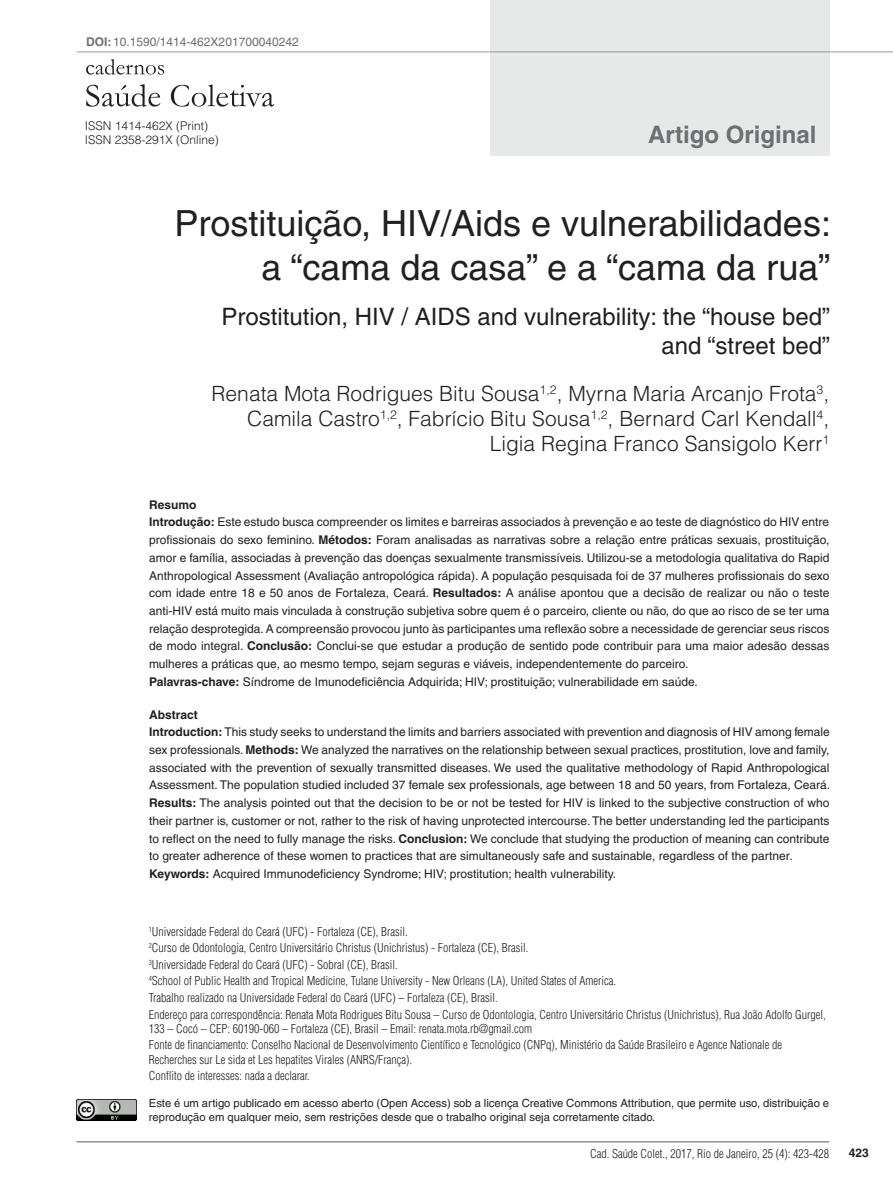
<style>
.page{position:relative;width:893px;height:1191px;background:#fff}
.page>*{position:absolute;margin:0;border:0;box-sizing:border-box;transform-origin:0 0}
.ArticleTitle{font:36px/43.2px "Helvetica";color:#231f20;text-align:right}
.ArticleTitle-Trans1{font:24px/28.8px "Helvetica";color:#231f20;text-align:right}
.t1{font:700 24px "Helvetica";color:#6d6f71}
.Authors{font:300 21px/25.2px "Helvetica";color:#231f20;text-align:right}
.Abstract{font:12px/17.7px "Helvetica";color:#231f20;text-align:justify}
.Abstract-Trans1{font:12px/17.7px "Helvetica";color:#231f20;text-align:justify}
.Affiliations{font:300 condensed 12px "Helvetica";color:#231f20}
.Correspondence{font:300 condensed 12px/14.4px "Helvetica";color:#231f20}
.fnSupported-by{font:300 condensed 12px/14.4px "Helvetica";color:#231f20}
.Keywords{font:12px "Helvetica";color:#231f20}
.Keywords-Trans1{font:12px "Helvetica";color:#231f20}
.fnArticleOther{font:300 condensed 12px "Helvetica";color:#231f20}
.t2{font:300 12px/14.4px "Helvetica";color:#231f20}
.fnConflict{font:300 condensed 12px "Helvetica";color:#231f20}
.t3{font:12px "Helvetica";color:#6d6f71}
.AbstractTitle-Trans1{font:700 12px "Helvetica";color:#231f20}
.AbstractTitle{font:700 12px "Helvetica";color:#231f20}
.t4{font:11.25px/13.5px "Helvetica";color:#231f20}
.s1{font-weight:700}
</style>
<div class="page">
<div style="left:490px;top:0;width:339px;height:156px;background:#e7e8e8"></div>
<hr style="left:77px;top:52px;width:816px;height:1px;background:#6d6f71">
<hr style="left:77px;top:1141px;width:752px;height:1px;background:#6d6f71">
<svg style="left:86px;top:59px;width:78px;height:16px"></svg>
<svg style="left:86px;top:84px;width:188px;height:23px"></svg>
<img style="left:77px;top:1099px;width:59px;height:21px">
<p class="t3" style="left:86px;top:34px;width:214px"><span class="s1">DOI:</span> 10.1590/1414-462X201700040242</p>
<p class="t2" style="left:85px;top:118px;width:136px">ISSN 1414-462X (Print)<br>ISSN 2358-291X (Online)</p>
<h2 class="t1" style="left:648px;top:120px;width:170px">Artigo Original</h2>
<p class="ArticleTitle" style="left:174px;top:202px;width:658px">Prostituição, HIV/Aids e vulnerabilidades: a “cama da casa” e a “cama da rua”</p>
<p class="ArticleTitle-Trans1" style="left:221px;top:302px;width:610px">Prostitution, HIV / AIDS and vulnerability: the “house bed” and “street bed”</p>
<p class="Authors" style="left:212px;top:380px;width:619px">Renata Mota Rodrigues Bitu Sousa<sup>1,2</sup>, Myrna Maria Arcanjo Frota<sup>3</sup>,<br>Camila Castro<sup>1,2</sup>, Fabrício Bitu Sousa<sup>1,2</sup>, Bernard Carl Kendall<sup>4</sup>,<br>Ligia Regina Franco Sansigolo Kerr<sup>1</sup></p>
<p class="AbstractTitle" style="left:149px;top:497px;width:49px">Resumo</p>
<p class="Abstract" style="left:149px;top:513px;width:682px"><span class="s1">Introdução:</span> Este estudo busca compreender os limites e barreiras associados à prevenção e ao teste de diagnóstico do HIV entre profissionais do sexo feminino. <span class="s1">Métodos:</span> Foram analisadas as narrativas sobre a relação entre práticas sexuais, prostituição, amor e família, associadas à prevenção das doenças sexualmente transmissíveis. Utilizou-se a metodologia qualitativa do Rapid Anthropological Assessment (Avaliação antropológica rápida). A população pesquisada foi de 37 mulheres profissionais do sexo com idade entre 18 e 50 anos de Fortaleza, Ceará. <span class="s1">Resultados:</span> A análise apontou que a decisão de realizar ou não o teste anti-HIV está muito mais vinculada à construção subjetiva sobre quem é o parceiro, cliente ou não, do que ao risco de se ter uma relação desprotegida. A compreensão provocou junto às participantes uma reflexão sobre a necessidade de gerenciar seus riscos de modo integral. <span class="s1">Conclusão:</span> Conclui-se que estudar a produção de sentido pode contribuir para uma maior adesão dessas mulheres a práticas que, ao mesmo tempo, sejam seguras e viáveis, independentemente do parceiro.</p>
<p class="Keywords" style="left:149px;top:674px;width:550px"><span class="s1">Palavras-chave:</span> Síndrome de Imunodeficiência Adquirida; HIV; prostituição; vulnerabilidade em saúde.</p>
<p class="AbstractTitle-Trans1" style="left:149px;top:707px;width:50px">Abstract</p>
<p class="Abstract-Trans1" style="left:149px;top:723px;width:683px"><span class="s1">Introduction:</span> This study seeks to understand the limits and barriers associated with prevention and diagnosis of HIV among female sex professionals. <span class="s1">Methods:</span> We analyzed the narratives on the relationship between sexual practices, prostitution, love and family, associated with the prevention of sexually transmitted diseases. We used the qualitative methodology of Rapid Anthropological Assessment. The population studied included 37 female sex professionals, age between 18 and 50 years, from Fortaleza, Ceará.</p>
<p class="Abstract-Trans1" style="left:149px;top:794px;width:682px"><span class="s1">Results:</span> The analysis pointed out that the decision to be or not be tested for HIV is linked to the subjective construction of who their partner is, customer or not, rather to the risk of having unprotected intercourse. The better understanding led the participants to reflect on the need to fully manage the risks. <span class="s1">Conclusion:</span> We conclude that studying the production of meaning can contribute to greater adherence of these women to practices that are simultaneously safe and sustainable, regardless of the partner.</p>
<p class="Keywords-Trans1" style="left:149px;top:866px;width:468px"><span class="s1">Keywords:</span> Acquired Immunodeficiency Syndrome; HIV; prostitution; health vulnerability.</p>
<p class="Affiliations" style="left:149px;top:924px;width:261px"><sup>1</sup>Universidade Federal do Ceará (UFC) - Fortaleza (CE), Brasil.</p>
<p class="Affiliations" style="left:149px;top:940px;width:381px"><sup>2</sup>Curso de Odontologia, Centro Universitário Christus (Unichristus) - Fortaleza (CE), Brasil.</p>
<p class="Affiliations" style="left:149px;top:957px;width:251px"><sup>3</sup>Universidade Federal do Ceará (UFC) - Sobral (CE), Brasil.</p>
<p class="Affiliations" style="left:149px;top:973px;width:469px"><sup>4</sup>School of Public Health and Tropical Medicine, Tulane University - New Orleans (LA), United States of America.</p>
<p class="fnArticleOther" style="left:149px;top:990px;width:351px">Trabalho realizado na Universidade Federal do Ceará (UFC) – Fortaleza (CE), Brasil.</p>
<p class="Correspondence" style="left:149px;top:1007px;width:679px">Endereço para correspondência: Renata Mota Rodrigues Bitu Sousa – Curso de Odontologia, Centro Universitário Christus (Unichristus), Rua João Adolfo Gurgel,<br>133 – Cocó – CEP: 60190-060 – Fortaleza (CE), Brasil – Email: renata.mota.rb@gmail.com</p>
<p class="fnSupported-by" style="left:149px;top:1037px;width:635px">Fonte de financiamento: Conselho Nacional de Desenvolvimento Científico e Tecnológico (CNPq), Ministério da Saúde Brasileiro e Agence Nationale de<br>Recherches sur Le sida et Les hepatites Virales (ANRS/França).</p>
<p class="fnConflict" style="left:149px;top:1068px;width:163px">Conflito de interesses: nada a declarar.</p>
<p class="t4" style="left:149px;top:1096px;width:682px">Este é um artigo publicado em acesso aberto (Open Access) sob a licença Creative Commons Attribution, que permite uso, distribuição e reprodução em qualquer meio, sem restrições desde que o trabalho original seja corretamente citado.</p>
<p class="Correspondence" style="left:590px;top:1146px;width:241px">Cad. Saúde Colet., 2017, Rio de Janeiro, 25 (4): 423-428</p>
<p class="AbstractTitle-Trans1" style="left:849px;top:1145px;width:22px">423</p>
</div>
